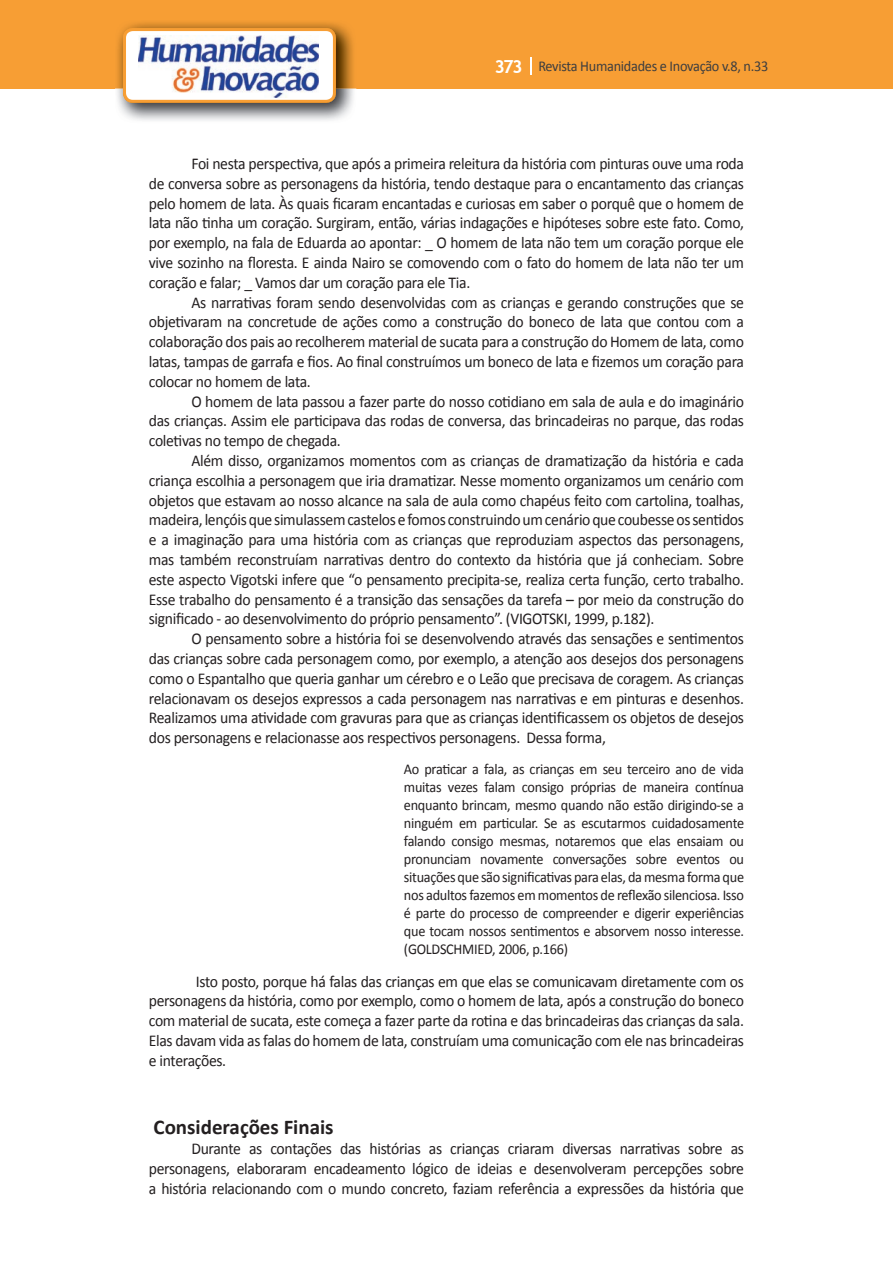
<style>
.page{position:relative;width:893px;height:1263px;background:#fff}
.page>*{position:absolute;margin:0;border:0;box-sizing:border-box;transform-origin:0 0}
.t1{font:700 21px "Calibri";color:#231f20}
.t2{font:16.5px/19.8px "Calibri";letter-spacing:-.02em;color:#231f20;text-align:justify;scale:.95 1}
.t3{font:15px/18px "Calibri";letter-spacing:-.02em;color:#231f20;text-align:justify;scale:.95 1}
.t4{font:15px "Calibri";letter-spacing:-.02em;color:#3e3e3f;scale:.95 1}
.s1{font-family:"Trebuchet MS";font-weight:700;font-size:18px;color:#fff}
</style>
<div class="page">
<div style="left:0;top:0;width:893px;height:88px;background:#f79e34"></div>
<svg style="left:530px;top:57px;width:2px;height:18px"></svg>
<img style="left:115px;top:22px;width:241px;height:99px">
<svg style="left:123px;top:28px;width:213px;height:75px"></svg>
<p class="t4" style="left:495px;top:57px;width:290px"><span class="s1">373</span> Revista Humanidades e Inovação v.8, n.33</p>
<p class="t2" style="left:149px;top:154px;width:628px;text-indent:43px">Foi nesta perspectiva, que após a primeira releitura da história com pinturas ouve uma roda de conversa sobre as personagens da história, tendo destaque para o encantamento das crianças pelo homem de lata. Às quais ficaram encantadas e curiosas em saber o porquê que o homem de lata não tinha um coração. Surgiram, então, várias indagações e hipóteses sobre este fato. Como, por exemplo, na fala de Eduarda ao apontar: _ O homem de lata não tem um coração porque ele vive sozinho na floresta. E ainda Nairo se comovendo com o fato do homem de lata não ter um coração e falar; _ Vamos dar um coração para ele Tia.</p>
<p class="t2" style="left:149px;top:292px;width:628px;text-indent:43px">As narrativas foram sendo desenvolvidas com as crianças e gerando construções que se objetivaram na concretude de ações como a construção do boneco de lata que contou com a colaboração dos pais ao recolherem material de sucata para a construção do Homem de lata, como latas, tampas de garrafa e fios. Ao final construímos um boneco de lata e fizemos um coração para colocar no homem de lata.</p>
<p class="t2" style="left:149px;top:391px;width:628px;text-indent:43px">O homem de lata passou a fazer parte do nosso cotidiano em sala de aula e do imaginário das crianças. Assim ele participava das rodas de conversa, das brincadeiras no parque, das rodas coletivas no tempo de chegada.</p>
<p class="t2" style="left:149px;top:451px;width:628px;text-indent:43px">Além disso, organizamos momentos com as crianças de dramatização da história e cada criança escolhia a personagem que iria dramatizar. Nesse momento organizamos um cenário com objetos que estavam ao nosso alcance na sala de aula como chapéus feito com cartolina, toalhas, madeira, lençóis que simulassem castelos e fomos construindo um cenário que coubesse os sentidos e a imaginação para uma história com as crianças que reproduziam aspectos das personagens, mas também reconstruíam narrativas dentro do contexto da história que já conheciam. Sobre este aspecto Vigotski infere que “o pensamento precipita-se, realiza certa função, certo trabalho.<br>Esse trabalho do pensamento é a transição das sensações da tarefa – por meio da construção do significado - ao desenvolvimento do próprio pensamento”. (VIGOTSKI, 1999, p.182).</p>
<p class="t2" style="left:149px;top:629px;width:628px;text-indent:43px">O pensamento sobre a história foi se desenvolvendo através das sensações e sentimentos das crianças sobre cada personagem como, por exemplo, a atenção aos desejos dos personagens como o Espantalho que queria ganhar um cérebro e o Leão que precisava de coragem. As crianças relacionavam os desejos expressos a cada personagem nas narrativas e em pinturas e desenhos.<br>Realizamos uma atividade com gravuras para que as crianças identificassem os objetos de desejos dos personagens e relacionasse aos respectivos personagens. Dessa forma,</p>
<p class="t3" style="left:404px;top:760px;width:360px">Ao praticar a fala, as crianças em seu terceiro ano de v ida muitas vezes falam consigo próprias de maneira contínua enquanto brincam, mesmo quando não estão dirigindo-se a ninguém em particular. Se as escutarmos cuidadosamente falando consigo mesmas, notaremos que elas ensaiam ou pronunciam novamente conversações sobre eventos ou situações que são significativas para elas, da mesma forma que nos adultos fazemos em momentos de reflexão silenciosa. Isso é parte do processo de compreender e digerir experiências que tocam nossos sentimentos e absorvem nosso interesse. (GOLDSCHMIED, 2006, p.166)</p>
<p class="t2" style="left:149px;top:971px;width:628px;text-indent:47px">Isto posto, porque há falas das crianças em que elas se comunicavam diretamente com os personagens da história, como por exemplo, como o homem de lata, após a construção do boneco com material de sucata, este começa a fazer parte da rotina e das brincadeiras das crianças da sala.<br>Elas davam vida as falas do homem de lata, construíam uma comunicação com ele nas brincadeiras e interações.</p>
<p class="t1" style="left:154px;top:1114px;width:182px">Considerações Finais</p>
<p class="t2" style="left:149px;top:1139px;width:628px;text-indent:43px">Durante as contações das histórias as crianças criaram diversas narrativas sobre as personagens, elaboraram encadeamento lógico de ideias e desenvolveram percepções sobre a história relacionando com o mundo concreto, faziam referência a expressões da história que</p>
</div>
